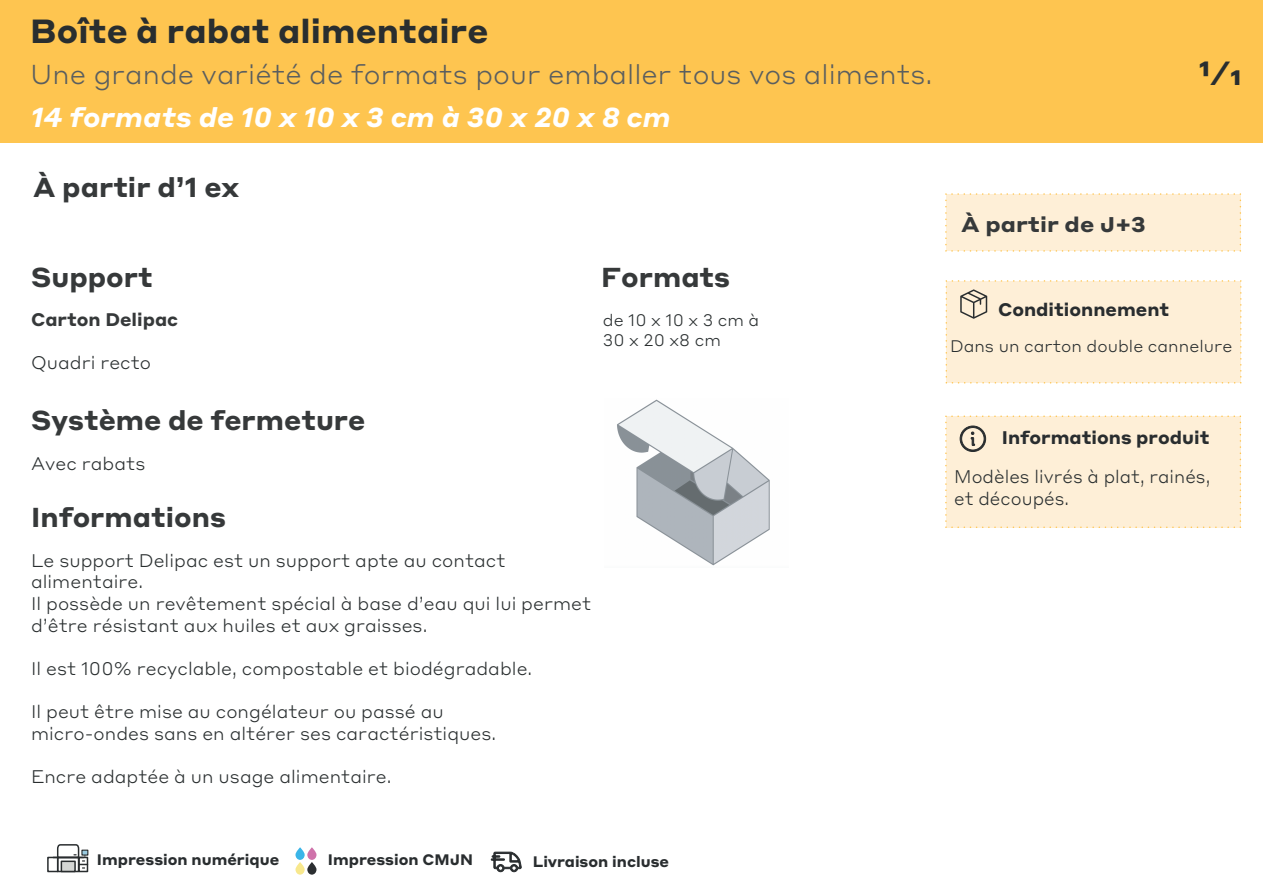
<style>
.page{position:relative;width:1263px;height:893px;background:#fff}
.page>*{position:absolute;margin:0;border:0;box-sizing:border-box;transform-origin:0 0}
.t1{font:700 33px "Styrene A";color:#292e2f}
.t2{font:700 27px "Styrene A";color:#36393a}
.t3{font:300 27px "Styrene A";letter-spacing:.005em;color:#5a5e5f}
.t4{font:italic 700 27px "Styrene A";letter-spacing:.005em;color:#fff}
.t5{font:700 21px "Styrene A";color:#36393a;scale:1.07 1}
.t6{font:300 18px/21.6px "Styrene A";color:#292e2f}
.t7{font:700 18px "Styrene A";color:#292d2f}
.t8{font:700 18px "Styrene A";color:#36393a}
.t9{font:300 16.5px/19.8px "Styrene A";color:#292e2f}
.t10{font:700 15px "Styrene A";color:#292d2f}
</style>
<div class="page">
<div style="left:0;top:0;width:1263px;height:142px;background:#fec550"></div>
<svg style="left:491px;top:852px;width:31px;height:20px"></svg>
<svg style="left:295px;top:847px;width:21px;height:28px"></svg>
<div style="left:57px;top:857px;width:22px;height:15px;border:2px solid #292d2f"></div>
<svg style="left:61px;top:869px;width:15px;height:3px"></svg>
<div style="left:78px;top:857px;width:10px;height:15px;border:2px solid #292d2f"></div>
<div style="left:47px;top:857px;width:11px;height:15px;border:2px solid #292d2f"></div>
<svg style="left:56px;top:844px;width:31px;height:25px"></svg>
<div style="left:945px;top:193px;width:297px;height:59px;background:#feefd7"></div>
<div style="left:945px;top:280px;width:297px;height:104px;background:#feefd7"></div>
<div style="left:945px;top:415px;width:297px;height:113px;background:#feefd7"></div>
<img style="left:617px;top:399px;width:153px;height:167px">
<h1 class="t1" style="left:30px;top:3px;width:460px">Boîte à rabat alimentaire</h1>
<h2 class="t3" style="left:30px;top:52px;width:904px">Une grande variété de formats pour emballer tous vos aliments.</h2>
<h2 class="t4" style="left:31px;top:94px;width:642px">14 formats de 10 x 10 x 3 cm à 30 x 20 x 8 cm</h2>
<h2 class="t2" style="left:33px;top:165px;width:208px">À partir d’1 ex</h2>
<h2 class="t2" style="left:31px;top:254px;width:123px">Support</h2>
<p class="t8" style="left:31px;top:304px;width:149px">Carton Delipac</p>
<p class="t6" style="left:31px;top:351px;width:122px">Quadri recto</p>
<h2 class="t2" style="left:601px;top:254px;width:131px">Formats</h2>
<p class="t9" style="left:603px;top:309px;width:158px">de 10 x 10 x 3 cm à<br>30 x 20 x8 cm</p>
<h2 class="t2" style="left:31px;top:398px;width:336px">Système de fermeture</h2>
<p class="t6" style="left:31px;top:451px;width:116px">Avec rabats</p>
<h2 class="t2" style="left:31px;top:494px;width:196px">Informations</h2>
<p class="t6" style="left:31px;top:548px;width:562px">Le support Delipac est un support apte au contact alimentaire.<br>Il possède un revêtement spécial à base d’eau qui lui permet d’être résistant aux huiles et aux graisses.</p>
<p class="t6" style="left:31px;top:656px;width:503px">Il est 100% recyclable, compostable et biodégradable.</p>
<p class="t6" style="left:31px;top:699px;width:467px">Il peut être mise au congélateur ou passé au micro-ondes sans en altérer ses caractéristiques.</p>
<p class="t6" style="left:31px;top:764px;width:362px">Encre adaptée à un usage alimentaire.</p>
<p class="t5" style="left:961px;top:206px;width:174px">À partir de J+3</p>
<h1 class="t1" style="left:1199px;top:45px;width:44px">1⁄1</h1>
<p class="t7" style="left:998px;top:294px;width:173px">Conditionnement</p>
<p class="t9" style="left:950px;top:335px;width:284px">Dans un carton double cannelure</p>
<p class="t7" style="left:1002px;top:422px;width:209px">Informations produit</p>
<p class="t6" style="left:954px;top:464px;width:258px">Modèles livrés à plat, rainés, et découpés.</p>
<p class="t10" style="left:97px;top:846px;width:184px">Impression numérique</p>
<p class="t10" style="left:328px;top:846px;width:147px">Impression CMJN</p>
<p class="t10" style="left:533px;top:848px;width:138px">Livraison incluse</p>
</div>
